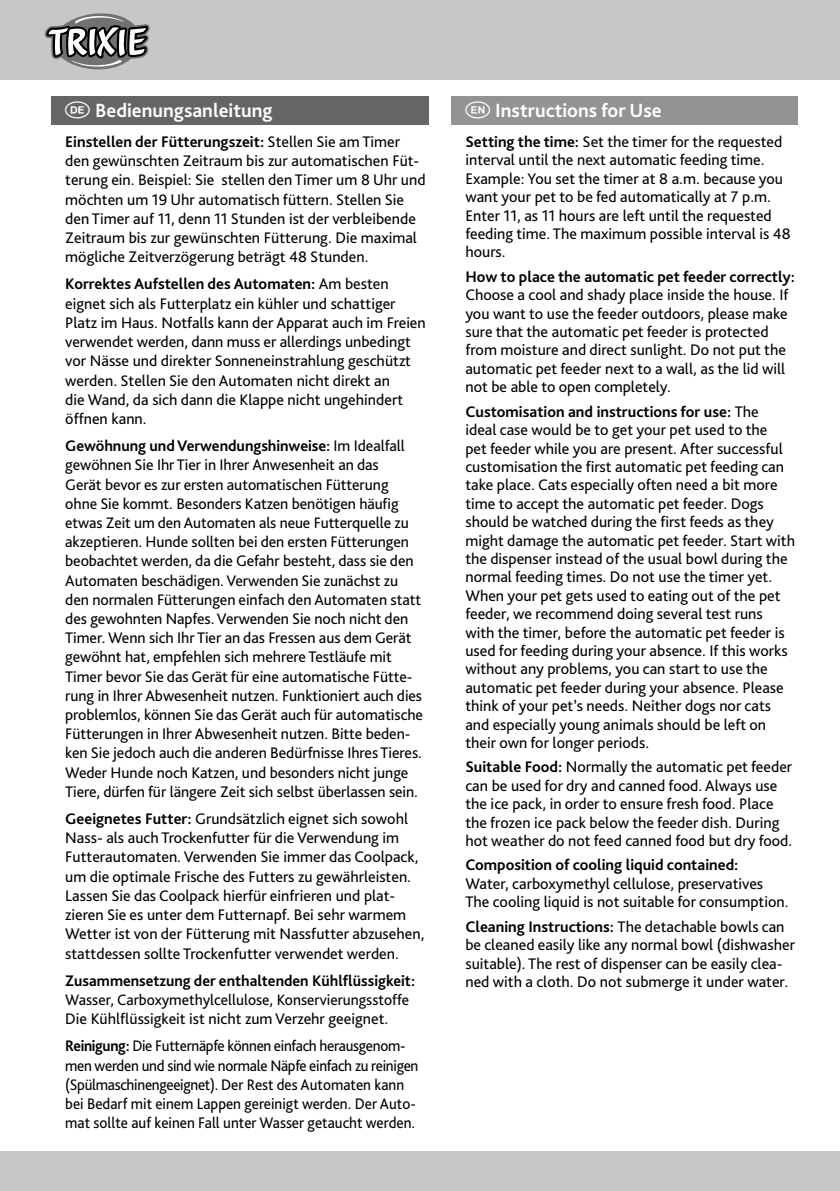
<style>
.page{position:relative;width:840px;height:1191px;background:#fff}
.page>*{position:absolute;margin:0;border:0;box-sizing:border-box;transform-origin:0 0}
.t1{font:700 20px "Bliss Pro";color:#fff}
.t2{font:16px/18.4px "Bliss Pro";color:#000}
.t3{font:16px/19.2px "Bliss Pro";color:#000;scale:.95 1}
.t4{font:700 16px "Bliss Pro";color:#000}
.t5{font:16px/27.2px "Bliss Pro";letter-spacing:-.02em;color:#000}
.t6{font:15.8px "Bliss Pro";color:#000}
.s1{font-family:"Natrix";font-weight:400}
.s2{font-weight:700}
.s3{font-size:15.8px}
.s4{font-size:16px}
</style>
<div class="page">
<div style="left:0;top:1151px;width:839px;height:40px;background:#c6c7c8"></div>
<div style="left:0;top:0;width:839px;height:79px;background:#c6c7c8"></div>
<svg style="left:45px;top:13px;width:104px;height:57px"></svg>
<div style="left:51px;top:96px;width:377px;height:28px;background:#646567"></div>
<div style="left:451px;top:96px;width:346px;height:28px;background:#929395"></div>
<p class="t1" style="left:65px;top:98px;width:209px"><span class="s1">D</span> Bedienungsanleitung</p>
<p class="t2" style="left:65px;top:132px;width:362px;line-height:19.2px"><span class="s2">Einstellen der Fütterungszeit:</span> Stellen Sie am Timer den gewünschten Zeitraum bis zur automatischen Füt&shy;terung ein. Beispiel: Sie stellen den Timer um 8 Uhr und möchten um 19 Uhr automatisch füttern. Stellen Sie den Timer auf 11, denn 11 Stunden ist der verbleibende Zeitraum bis zur gewünschten Fütterung. Die maximal mögliche Zeitverzögerung beträgt 48 Stunden.</p>
<p class="t2" style="left:65px;top:274px;width:362px;line-height:19.2px"><span class="s2">Korrektes Aufstellen des Automaten:</span> Am besten eignet sich als Futterplatz ein kühler und schattiger Platz im Haus. Notfalls kann der Apparat auch im Freien verwendet werden, dann muss er allerdings unbedingt vor Nässe und direkter Sonneneinstrahlung geschützt werden. Stellen Sie den Automaten nicht direkt an<br>die Wand, da sich dann die Klappe nicht ungehindert öffnen kann.</p>
<p class="t2" style="left:65px;top:436px;width:341px;line-height:19.2px"><span class="s2">Gewöhnung und Verwendungshinweise:</span> Im Idealfall gewöhnen Sie Ihr Tier in Ihrer Anwesenheit an das Gerät bevor es zur ersten automatischen Fütterung ohne Sie kommt. Besonders Katzen benötigen <span class="s3">häufig</span></p>
<p class="t6" style="left:65px;top:513px;width:345px">etwas Zeit um den Automaten als neue Futter<span class="s4">quelle zu</span></p>
<p class="t2" style="left:65px;top:532px;width:359px;line-height:19.2px">akzeptieren. Hunde sollten bei den ersten Fütterungen beobachtet werden, da die Gefahr besteht, dass sie den Automaten beschädigen. Verwenden Sie zunächst zu den normalen Fütterungen einfach den Automaten statt des gewohnten Napfes. Verwenden Sie noch nicht den Timer. Wenn sich Ihr Tier an das Fressen aus dem Gerät gewöhnt hat, empfehlen sich mehrere Testläufe mit Timer bevor Sie das Gerät für eine automatische Fütte&shy;rung in Ihrer Abwesenheit nutzen. Funktioniert auch dies problemlos, können Sie das Gerät auch für automatische Fütterungen in Ihrer Abwesenheit nutzen. Bitte beden&shy;ken Sie jedoch auch die anderen Bedürfnisse Ihres Tieres.<br>Weder Hunde noch Katzen, und besonders nicht junge Tiere, dürfen für längere Zeit sich selbst überlassen sein.</p>
<p class="t2" style="left:65px;top:808px;width:360px;line-height:19.2px"><span class="s2">Geeignetes Futter:</span> Grundsätzlich eignet sich sowohl Nass- als auch Trockenfutter für die Verwendung im Futterautomaten. Verwenden Sie immer das Coolpack, um die optimale Frische des Futters zu gewährleisten.<br>Lassen Sie das Coolpack hierfür einfrieren und plat&shy;zieren Sie es unter dem Futternapf. Bei sehr warmem Wetter ist von der Fütterung mit Nassfutter abzusehen, stattdessen sollte Trockenfutter verwendet werden.</p>
<p class="t4" style="left:65px;top:970px;width:351px">Zusammensetzung der enthaltenden Kühlflüssigkeit:</p>
<p class="t6" style="left:65px;top:990px;width:345px">Wasser, Carboxymethylcellulose, Konservierungsstoffe</p>
<p class="t5" style="left:65px;top:1004px;width:341px">Die Kühlflüssigkeit ist nicht zum Verzehr geeignet.<br><span class="s2">Reinigung:</span> Die Futternäpfe können einfach herausgenom-</p>
<p class="t3" style="left:65px;top:1055px;width:373px">men werden und sind wie normale Näpfe einfach zu reinigen (Spülmaschinengeeignet). Der Rest des Automaten kann bei Bedarf mit einem Lappen gereinigt werden. Der Auto&shy;mat sollte auf keinen Fall unter Wasser getaucht werden.</p>
<p class="t1" style="left:465px;top:98px;width:198px"><span class="s1">E</span> Instructions for Use</p>
<p class="t2" style="left:465px;top:132px;width:326px"><span class="s2">Setting the time:</span> Set the timer for the requested interval until the next automatic feeding time.<br>Example: You set the timer at 8 a.m. because you want your pet to be fed automatically at 7 p.m.<br>Enter 11, as 11 hours are left until the requested feeding time. The maximum possible interval is 48 hours.</p>
<p class="t4" style="left:465px;top:267px;width:331px">How to place the automatic pet feeder correctly:</p>
<p class="t2" style="left:465px;top:285px;width:324px">Choose a cool and shady place inside the house. If you want to use the feeder outdoors, please make sure that the automatic pet feeder is protected from moisture and direct sunlight. Do not put the automatic pet feeder next to a wall, as the lid will not be able to open completely.</p>
<p class="t2" style="left:465px;top:402px;width:331px"><span class="s2">Customisation and instructions for use:</span> The<br>ideal case would be to get your pet used to the<br>pet feeder while you are present. After successful customisation the first automatic pet feeding can take place. Cats especially often need a bit more time to accept the automatic pet feeder. Dogs should be watched during the first feeds as they might damage the automatic pet feeder. Start with the dispenser instead of the usual bowl during the normal feeding times. Do not use the timer yet.<br>When your pet gets used to eating out of the pet feeder, we recommend doing several test runs with the timer, before the automatic pet feeder is used for feeding during your absence. If this works without any problems, you can start to use the automatic pet feeder during your absence. Please think of your pet’s needs. Neither dogs nor cats and especially young animals should be left on their own for longer periods.</p>
<p class="t2" style="left:465px;top:757px;width:328px"><span class="s2">Suitable Food:</span> Normally the automatic pet feeder can be used for dry and canned food. Always use the ice pack, in order to ensure fresh food. Place the frozen ice pack below the feeder dish. During hot weather do not feed canned food but dry food.</p>
<p class="t4" style="left:465px;top:855px;width:274px">Composition of cooling liquid contained:</p>
<p class="t2" style="left:465px;top:874px;width:324px">Water, carboxymethyl cellulose, preservatives<br>The cooling liquid is not suitable for consumption.</p>
<p class="t2" style="left:465px;top:916px;width:331px"><span class="s2">Cleaning Instructions:</span> The detachable bowls can be cleaned easily like any normal bowl (dishwasher suitable). The rest of dispenser can be easily clea&shy;ned with a cloth. Do not submerge it under water.</p>
</div>
